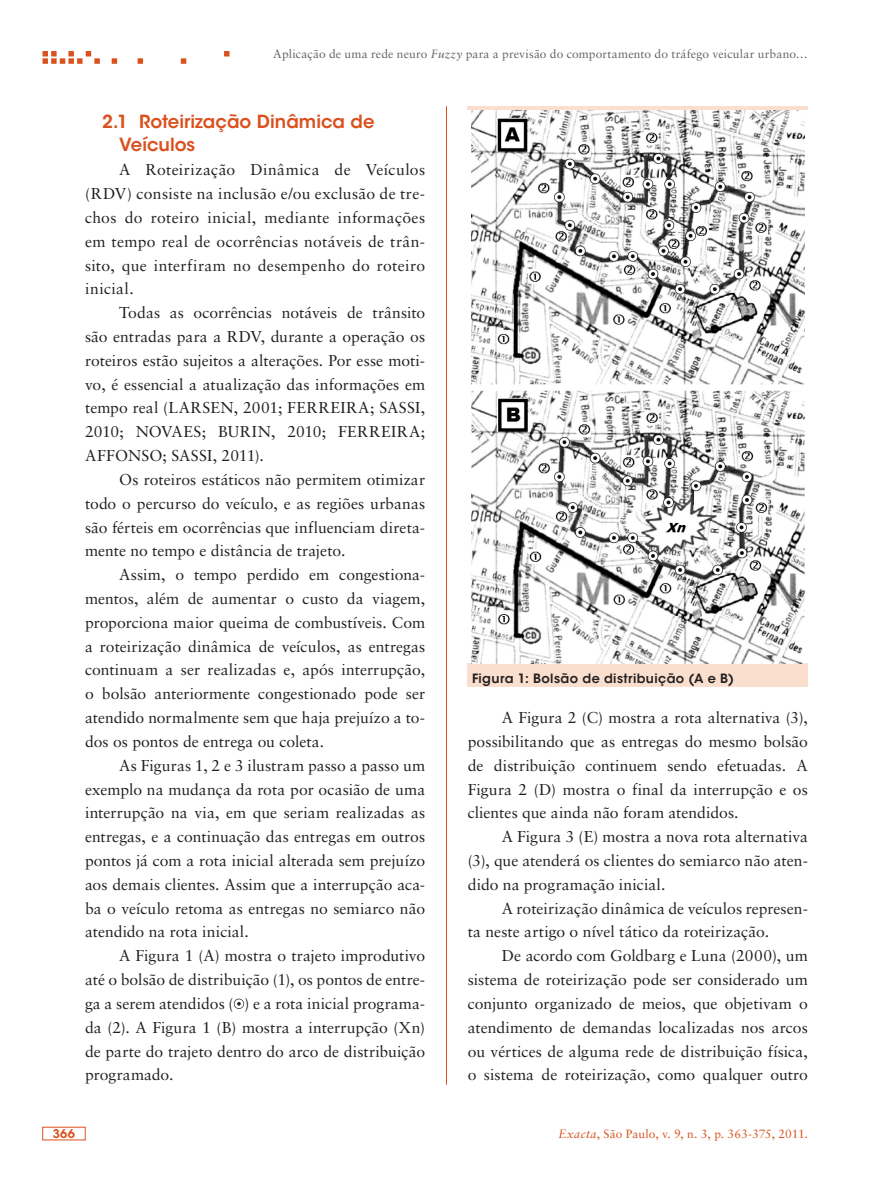
<style>
.page{position:relative;width:893px;height:1191px;background:#fff}
.page>*{position:absolute;margin:0;border:0;box-sizing:border-box;transform-origin:0 0}
.ex_Subtitulo_2{font:600 18px/23.9px "ITC Avant Garde Std";color:#da511d}
.ex_Normal{font:15.75px/23.9px "Sabon LT Std";letter-spacing:.005em;color:#231f20;text-align:justify}
.t1{font:600 12.75px "ITC Avant Garde Std";letter-spacing:.03em;color:#231f20}
.t2{font:12px "Sabon LT Std";letter-spacing:.01em;color:#636366}
.t3{font:12px "Sabon LT Std";letter-spacing:-.005em;color:#da511d}
.t4{font:600 12px "ITC Avant Garde Std";color:#da511d}
.s1{font-style:italic}
</style>
<div class="page">
<hr style="left:446px;top:106px;width:1px;height:978px;background:#da511d">
<svg style="left:43px;top:51px;width:186px;height:13px"></svg>
<svg style="left:234px;top:998px;width:10px;height:11px"></svg>
<svg style="left:234px;top:999px;width:9px;height:9px"></svg>
<svg style="left:237px;top:1002px;width:4px;height:3px"></svg>
<div style="left:468px;top:106px;width:340px;height:581px;background:#fadfce"></div>
<div style="left:468px;top:111px;width:340px;height:552px;background:#fff"></div>
<img style="left:471px;top:111px;width:333px;height:552px">
<p class="t2" style="left:273px;top:46px;width:536px">Aplicação de uma rede neuro <span class="s1">Fuzzy</span> para a previsão do comportamento do tráfego veicular urbano…</p>
<p class="ex_Subtitulo_2" style="left:119px;top:109px;width:257px;text-indent:-17px">2.1 Roteirização Dinâmica de<br>Veículos</p>
<p class="ex_Normal" style="left:85px;top:158px;width:342px;text-indent:34px">A Roteirização Dinâmica de Veículos (RDV) consiste na inclusão e/ou exclusão de tre&shy;chos do roteiro inicial, mediante informações em tempo real de ocorrências notáveis de trân&shy;sito, que interfiram no desempenho do roteiro inicial.</p>
<p class="ex_Normal" style="left:85px;top:300px;width:342px;text-indent:34px">Todas as ocorrências notáveis de trânsito são entradas para a RDV, durante a operação os roteiros estão sujeitos a alterações. Por esse moti&shy;vo, é essencial a atualização das informações em tempo real (LARSEN, 2001; FERREIRA; SASSI, 2010; NOVAES; BURIN, 2010; FERREIRA; AFFONSO; SASSI, 2011).</p>
<p class="ex_Normal" style="left:85px;top:467px;width:342px;text-indent:34px">Os roteiros estáticos não permitem otimizar todo o percurso do veículo, e as regiões urbanas são férteis em ocorrências que influenciam direta&shy;mente no tempo e distância de trajeto.</p>
<p class="ex_Normal" style="left:85px;top:562px;width:342px;text-indent:34px">Assim, o tempo perdido em congestiona&shy;mentos, além de aumentar o custo da viagem, proporciona maior queima de combustíveis. Com a roteirização dinâmica de veículos, as entregas continuam a ser realizadas e, após interrupção, o bolsão anteriormente congestionado pode ser atendido normalmente sem que haja prejuízo a to&shy;dos os pontos de entrega ou coleta.</p>
<p class="ex_Normal" style="left:85px;top:753px;width:342px;text-indent:34px">As Figuras 1, 2 e 3 ilustram passo a passo um exemplo na mudança da rota por ocasião de uma interrupção na via, em que seriam realizadas as entregas, e a continuação das entregas em outros pontos já com a rota inicial alterada sem prejuízo aos demais clientes. Assim que a interrupção aca&shy;ba o veículo retoma as entregas no semiarco não atendido na rota inicial.</p>
<p class="ex_Normal" style="left:85px;top:943px;width:342px;text-indent:34px">A Figura 1 (A) mostra o trajeto improdutivo até o bolsão de distribuição (1), os pontos de entre&shy;ga a serem atendidos ( ) e a rota inicial programa&shy;da (2). A Figura 1 (B) mostra a interrupção (Xn) de parte do trajeto dentro do arco de distribuição programado.</p>
<p class="t1" style="left:472px;top:670px;width:264px">Figura 1: Bolsão de distribuição (A e B)</p>
<p class="ex_Normal" style="left:468px;top:705px;width:342px;text-indent:34px">A Figura 2 (C) mostra a rota alternativa (3), possibilitando que as entregas do mesmo bolsão de distribuição continuem sendo efetuadas. A Figura 2 (D) mostra o final da interrupção e os clientes que ainda não foram atendidos.</p>
<p class="ex_Normal" style="left:468px;top:824px;width:342px;text-indent:34px">A Figura 3 (E) mostra a nova rota alternativa (3), que atenderá os clientes do semiarco não aten&shy;dido na programação inicial.</p>
<p class="ex_Normal" style="left:468px;top:896px;width:342px;text-indent:34px">A roteirização dinâmica de veículos represen&shy;ta neste artigo o nível tático da roteirização.</p>
<p class="ex_Normal" style="left:468px;top:943px;width:342px;text-indent:34px">De acordo com Goldbarg e Luna (2000), um sistema de roteirização pode ser considerado um conjunto organizado de meios, que objetivam o atendimento de demandas localizadas nos arcos ou vértices de alguma rede de distribuição física, o sistema de roteirização, como qualquer outro</p>
<p class="t4" style="left:53px;top:1126px;width:24px">366</p>
<p class="t3" style="left:559px;top:1126px;width:251px"><span class="s1">Exacta</span>, São Paulo, v. 9, n. 3, p. 363-375, 2011.</p>
</div>
